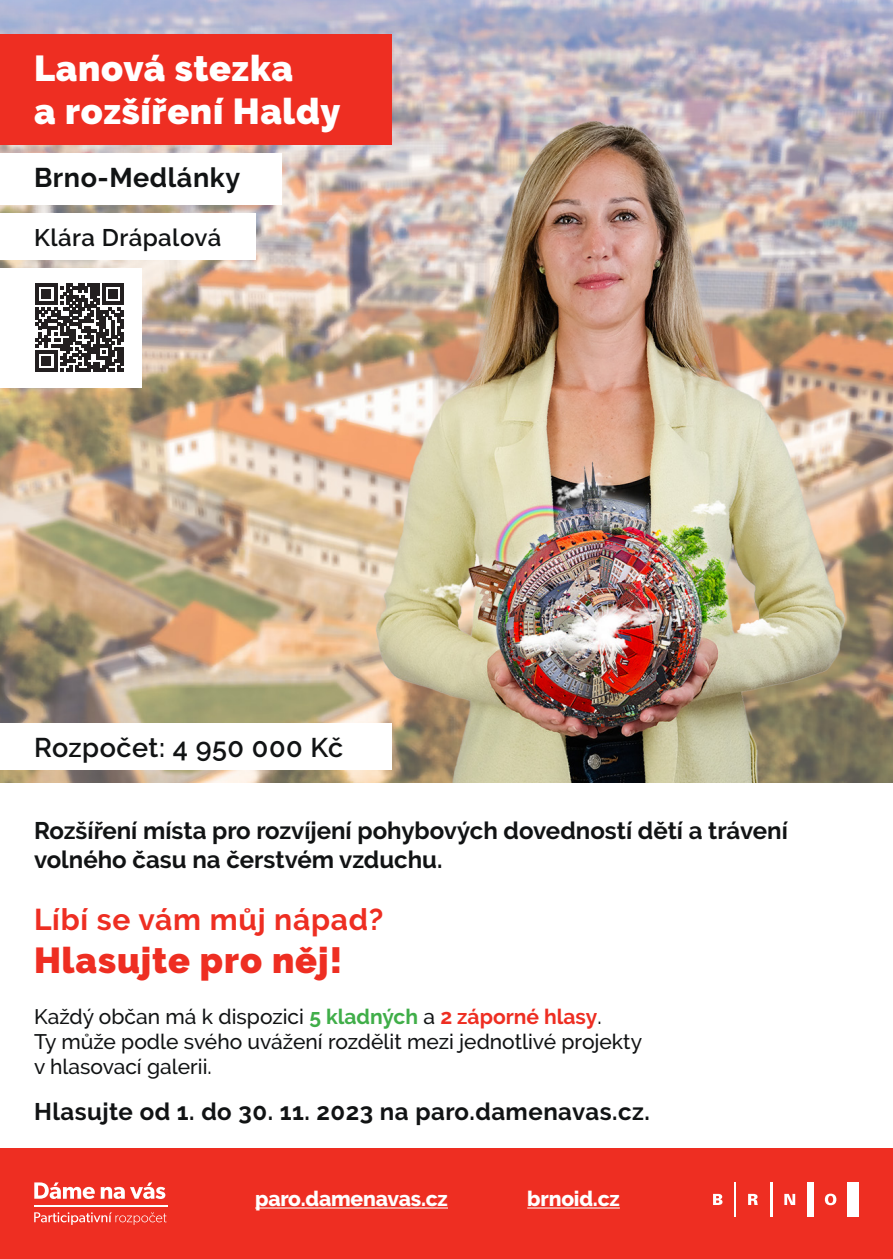
<style>
.page{position:relative;width:893px;height:1259px;background:#fff}
.page>*{position:absolute;margin:0;border:0;box-sizing:border-box;transform-origin:0 0}
.t1{font:900 36px/43.2px "Raleway";letter-spacing:.02em;color:#fff}
.t2{font:900 36px "Raleway";letter-spacing:.025em;color:#ee2e22}
.t3{font:700 30px "Raleway";letter-spacing:.025em;color:#ee2e22}
.t4{font:600 27px "Raleway";letter-spacing:.02em;color:#111314}
.t5{font:700 27px "Raleway";letter-spacing:.02em;color:#111314}
.t6{font:700 24px/28.8px "Raleway";color:#111314}
.t7{font:700 24px "Raleway";letter-spacing:.02em;color:#111314}
.t8{font:600 24px "Raleway";letter-spacing:.02em;color:#111314}
.t9{font:500 21px/25.2px "Raleway";color:#111314}
.t10{font:800 21px "Raleway";letter-spacing:-.01em;color:#fff}
.s1{font-weight:700;color:#40ae49}
.s2{font-weight:700;color:#ee2e22}
</style>
<div class="page">
<img style="left:0;top:0;width:893px;height:782px">
<div style="left:0;top:1148px;width:893px;height:111px;background:#ee2e22"></div>
<svg style="left:34px;top:1182px;width:61px;height:17px"></svg>
<svg style="left:101px;top:1182px;width:64px;height:17px"></svg>
<svg style="left:34px;top:1212px;width:133px;height:13px"></svg>
<hr style="left:34px;top:1205px;width:133px;height:1px;background:#fff">
<hr style="left:735px;top:1182px;width:1px;height:34px;background:#fff">
<hr style="left:770px;top:1182px;width:3px;height:34px;background:#fff">
<div style="left:807px;top:1182px;width:7px;height:34px;background:#fff"></div>
<div style="left:848px;top:1182px;width:11px;height:34px;background:#fff"></div>
<svg style="left:825px;top:1193px;width:11px;height:12px"></svg>
<svg style="left:784px;top:1194px;width:11px;height:11px"></svg>
<svg style="left:748px;top:1194px;width:10px;height:11px"></svg>
<svg style="left:713px;top:1194px;width:9px;height:11px"></svg>
<hr style="left:255px;top:1207px;width:193px;height:1px;background:#fff">
<hr style="left:527px;top:1207px;width:93px;height:1px;background:#fff">
<div style="left:0;top:268px;width:142px;height:119px;background:#fff"></div>
<div style="left:0;top:723px;width:391px;height:47px;background:#fff"></div>
<svg style="left:36px;top:283px;width:88px;height:88px"></svg>
<div style="left:0;top:153px;width:281px;height:51px;background:#fff"></div>
<div style="left:0;top:213px;width:255px;height:46px;background:#fff"></div>
<div style="left:0;top:34px;width:391px;height:111px;background:#ee2e22"></div>
<img style="left:375px;top:114px;width:471px;height:668px">
<p class="t1" style="left:34px;top:46px;width:308px">Lanová stezka<br>a rozšíření Haldy</p>
<p class="t5" style="left:34px;top:162px;width:208px">Brno-Medlánky</p>
<p class="t8" style="left:34px;top:224px;width:189px">Klára Drápalová</p>
<p class="t4" style="left:34px;top:732px;width:311px">Rozpočet: 4 950 000 Kč</p>
<p class="t6" style="left:34px;top:816px;width:755px">Rozšíření místa pro rozvíjení pohybových dovedností dětí a trávení volného času na čerstvém vzduchu.</p>
<h2 class="t3" style="left:34px;top:902px;width:351px">Líbí se vám můj nápad?</h2>
<h1 class="t2" style="left:34px;top:939px;width:310px">Hlasujte pro něj!</h1>
<p class="t9" style="left:34px;top:1003px;width:610px">Každý občan má k dispozici <span class="s1">5 kladných</span> a <span class="s2">2 záporné hlasy</span>.<br>Ty může podle svého uvážení rozdělit mezi jednotlivé projekty v hlasovací galerii.</p>
<p class="t7" style="left:34px;top:1097px;width:617px">Hlasujte od 1. do 30. 11. 2023 na paro.damenavas.cz.</p>
<p class="t10" style="left:255px;top:1187px;width:194px">paro.damenavas.cz</p>
<p class="t10" style="left:527px;top:1187px;width:94px">brnoid.cz</p>
</div>
